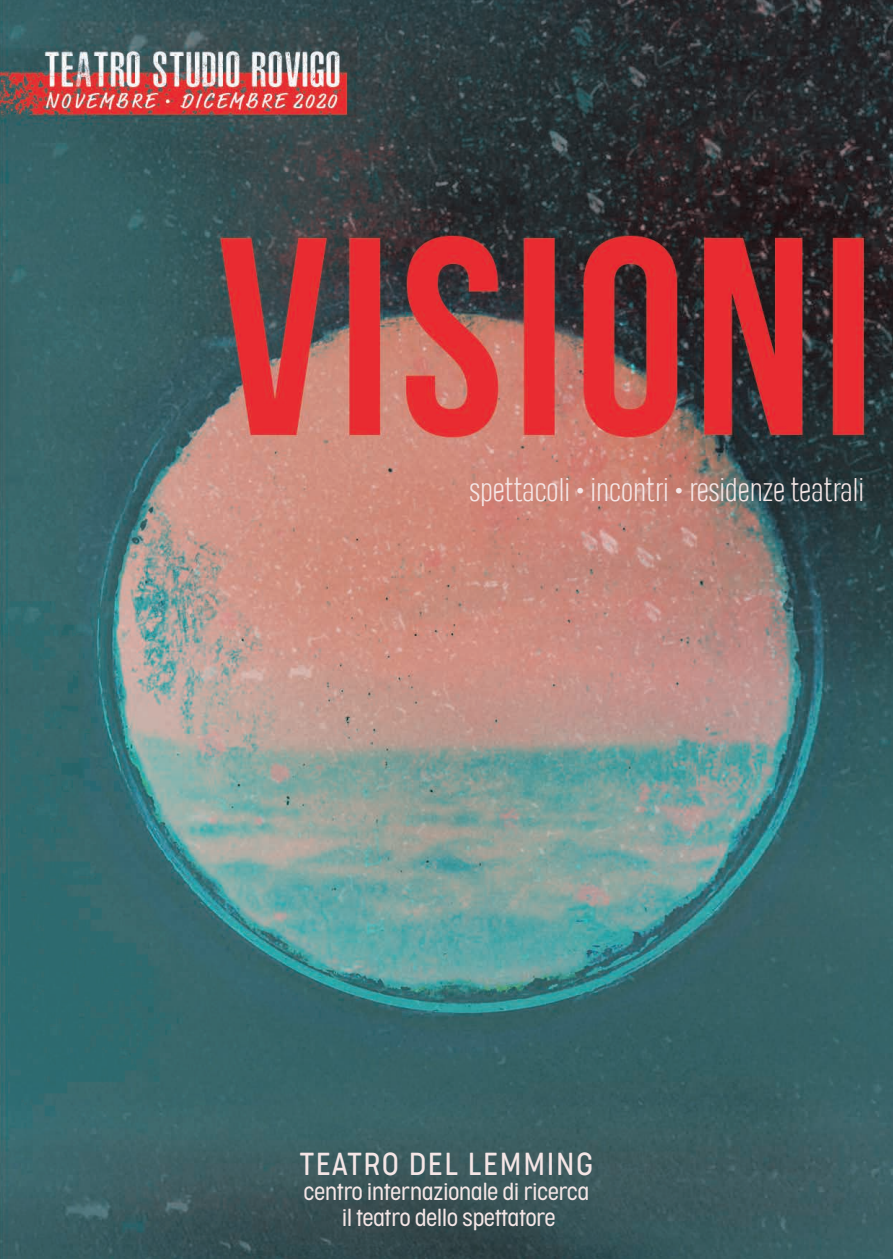
<style>
.page{position:relative;width:893px;height:1259px;background:#fff}
.page>*{position:absolute;margin:0;border:0;box-sizing:border-box;transform-origin:0 0}
.t1{font:300 30px "Heading Pro Trial";color:#f5e6e6}
.t2{font:300 30px "Cocogoose Condensed";letter-spacing:.06em;color:#f5e6e6}
.t3{font:300 21px/25.2px "Cocogoose Condensed";color:#f5e6e6;text-align:center}
</style>
<div class="page">
<img style="left:0;top:0;width:694px;height:1259px">
<img style="left:694px;top:0;width:199px;height:1259px">
<h1 class="t1" style="left:469px;top:473px;width:396px">spettacoli • incontri • residenze teatrali</h1>
<h1 class="t2" style="left:300px;top:1144px;width:294px">TEATRO DEL LEMMING</h1>
<p class="t3" style="left:304px;top:1179px;width:287px">centro internazionale di ricerca il teatro dello spettatore</p>
</div>
